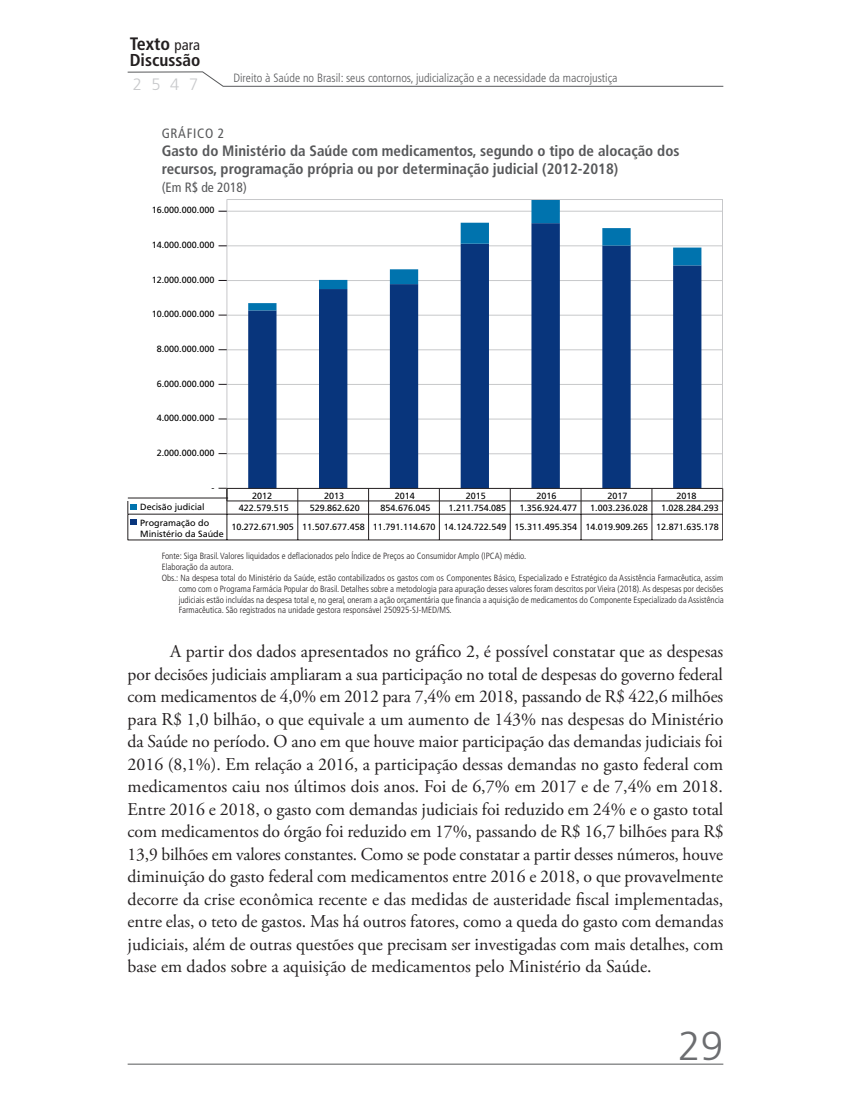
<style>
.page{position:relative;width:851px;height:1106px;background:#fff}
.page>*{position:absolute;margin:0;border:0;box-sizing:border-box;transform-origin:0 0}
.t1{font:300 40.5px "Frutiger LT Pro";color:#6c6d70}
.texto_corrido{font:18px/22.5px "Adobe Garamond Pro";color:#231f20;text-align:justify}
.t2{font:700 condensed 18px "Frutiger LT Pro";color:#231f20}
.t3{font:700 condensed 17.25px "Frutiger LT Pro";color:#231f20}
.t4{font:300 16.5px "Frutiger LT Pro";color:#c9cacc}
.titulo_2_titulo{font:700 condensed 15px/18px "Frutiger LT Pro";color:#57585a}
.titulo_3_retitulo{font:condensed 13.5px "Frutiger LT Pro";color:#57585a}
.titulo_1_numero{font:condensed 13.5px "Frutiger LT Pro";letter-spacing:.05em;color:#57585a}
.t5{font:300 condensed 12px "Frutiger LT Pro";color:#57585a}
.fonte_elaboracao_3{font:300 condensed 9px/10.8px "Frutiger LT Pro";color:#231f20;text-align:justify}
.t6{font:9px/10.8px "Frutiger LT Pro";color:#000}
.fonte_elaboracao_1{font:300 condensed 9px "Frutiger LT Pro";color:#231f20}
.fonte_elaboracao_2_m{font:300 condensed 9px "Frutiger LT Pro";color:#231f20}
.s1{font-weight:400;font-size:15px}
</style>
<div class="page">
<svg style="left:127px;top:71px;width:597px;height:16px"></svg>
<hr style="left:128px;top:1063px;width:595px;height:1px;background:#57585a">
<hr style="left:227px;top:453px;width:495px;height:1px;background:#c7c8ca">
<hr style="left:227px;top:419px;width:495px;height:1px;background:#c7c8ca">
<hr style="left:227px;top:384px;width:495px;height:1px;background:#c7c8ca">
<hr style="left:227px;top:349px;width:495px;height:1px;background:#c7c8ca">
<hr style="left:227px;top:315px;width:495px;height:1px;background:#c7c8ca">
<hr style="left:227px;top:280px;width:495px;height:1px;background:#c7c8ca">
<hr style="left:227px;top:245px;width:495px;height:1px;background:#c7c8ca">
<hr style="left:227px;top:211px;width:495px;height:1px;background:#c7c8ca">
<svg style="left:248px;top:310px;width:453px;height:176px"></svg>
<svg style="left:248px;top:201px;width:453px;height:109px"></svg>
<div style="left:227px;top:199px;width:495px;height:289px;border:1px solid #c7c8ca"></div>
<svg style="left:128px;top:488px;width:595px;height:52px"></svg>
<p class="t2" style="left:130px;top:33px;width:72px">Texto <span class="s1">para</span></p>
<p class="t3" style="left:130px;top:50px;width:72px">Discussão</p>
<p class="t4" style="left:133px;top:75px;width:67px">2547</p>
<p class="t5" style="left:233px;top:71px;width:385px">Direito à Saúde no Brasil: seus contornos, judicialização e a necessidade da macrojustiça</p>
<p class="titulo_1_numero" style="left:162px;top:125px;width:64px">GRÁFICO 2</p>
<p class="titulo_2_titulo" style="left:162px;top:142px;width:519px">Gasto do Ministério da Saúde com medicamentos, segundo o tipo de alocação dos recursos, programação própria ou por determinação judicial (2012-2018)</p>
<p class="titulo_3_retitulo" style="left:162px;top:179px;width:87px">(Em R$ de 2018)</p>
<p class="t6" style="left:152px;top:205px;width:64px">16.000.000.000</p>
<p class="t6" style="left:152px;top:239px;width:64px">14.000.000.000</p>
<p class="t6" style="left:152px;top:274px;width:64px">12.000.000.000</p>
<p class="t6" style="left:152px;top:309px;width:64px">10.000.000.000</p>
<p class="t6" style="left:157px;top:343px;width:59px">8.000.000.000</p>
<p class="t6" style="left:157px;top:378px;width:59px">6.000.000.000</p>
<p class="t6" style="left:157px;top:413px;width:59px">4.000.000.000</p>
<p class="t6" style="left:157px;top:447px;width:59px">2.000.000.000</p>
<p class="t6" style="left:211px;top:482px;width:4px">-</p>
<p class="t6" style="left:252px;top:490px;width:22px">2012</p>
<p class="t6" style="left:324px;top:490px;width:22px">2013</p>
<p class="t6" style="left:395px;top:490px;width:22px">2014</p>
<p class="t6" style="left:465px;top:490px;width:22px">2015</p>
<p class="t6" style="left:536px;top:490px;width:22px">2016</p>
<p class="t6" style="left:607px;top:490px;width:22px">2017</p>
<p class="t6" style="left:676px;top:490px;width:22px">2018</p>
<p class="t6" style="left:140px;top:502px;width:66px">Decisão judicial</p>
<p class="t6" style="left:239px;top:502px;width:52px">422.579.515</p>
<p class="t6" style="left:310px;top:502px;width:52px">529.862.620</p>
<p class="t6" style="left:380px;top:502px;width:52px">854.676.045</p>
<p class="t6" style="left:448px;top:502px;width:59px">1.211.754.085</p>
<p class="t6" style="left:519px;top:502px;width:59px">1.356.924.477</p>
<p class="t6" style="left:590px;top:502px;width:59px">1.003.236.028</p>
<p class="t6" style="left:661px;top:502px;width:59px">1.028.284.293</p>
<p class="t6" style="left:140px;top:517px;width:85px">Programação do<br>Ministério da Saúde</p>
<p class="t6" style="left:231px;top:521px;width:489px">10.272.671.905 11.507.677.458 11.791.114.670 14.124.722.549 15.311.495.354 14.019.909.265 12.871.635.178</p>
<p class="fonte_elaboracao_1" style="left:162px;top:551px;width:366px">Fonte: Siga Brasil. Valores liquidados e deflacionados pelo Índice de Preços ao Consumidor Amplo (IPCA) médio.</p>
<p class="fonte_elaboracao_2_m" style="left:162px;top:562px;width:73px">Elaboração da autora.</p>
<p class="fonte_elaboracao_3" style="left:179px;top:572px;width:546px;text-indent:-17px">Obs.: Na despesa total do Ministério da Saúde, estão contabilizados os gastos com os Componentes Básico, Especializado e Estratégico da Assistência Farmacêutica, assim como com o Programa Farmácia Popular do Brasil. Detalhes sobre a metodologia para apuração desses valores foram descritos por Vieira (2018). As despesas por decisões judiciais estão incluídas na despesa total e, no geral, oneram a ação orçamentária que financia a aquisição de medicamentos do Componente Especializado da Assistência Farmacêutica. São registrados na unidade gestora responsável 250925-SJ-MED/MS.</p>
<p class="texto_corrido" style="left:128px;top:641px;width:597px;text-indent:43px">A partir dos dados apresentados no gráfico 2, é possível constatar que as despesas por decisões judiciais ampliaram a sua participação no total de despesas do governo federal com medicamentos de 4,0% em 2012 para 7,4% em 2018, passando de R$ 422,6 milhões para R$ 1,0 bilhão, o que equivale a um aumento de 143% nas despesas do Ministério da Saúde no período. O ano em que houve maior participação das demandas judiciais foi 2016 (8,1%). Em relação a 2016, a participação dessas demandas no gasto federal com medicamentos caiu nos últimos dois anos. Foi de 6,7% em 2017 e de 7,4% em 2018.<br>Entre 2016 e 2018, o gasto com demandas judiciais foi reduzido em 24% e o gasto total com medicamentos do órgão foi reduzido em 17%, passando de R$ 16,7 bilhões para R$ 13,9 bilhões em valores constantes. Como se pode constatar a partir desses números, houve diminuição do gasto federal com medicamentos entre 2016 e 2018, o que provavelmente decorre da crise econômica recente e das medidas de austeridade fiscal implementadas, entre elas, o teto de gastos. Mas há outros fatores, como a queda do gasto com demandas judiciais, além de outras questões que precisam ser investigadas com mais detalhes, com base em dados sobre a aquisição de medicamentos pelo Ministério da Saúde.</p>
<h1 class="t1" style="left:678px;top:1022px;width:47px">29</h1>
</div>
